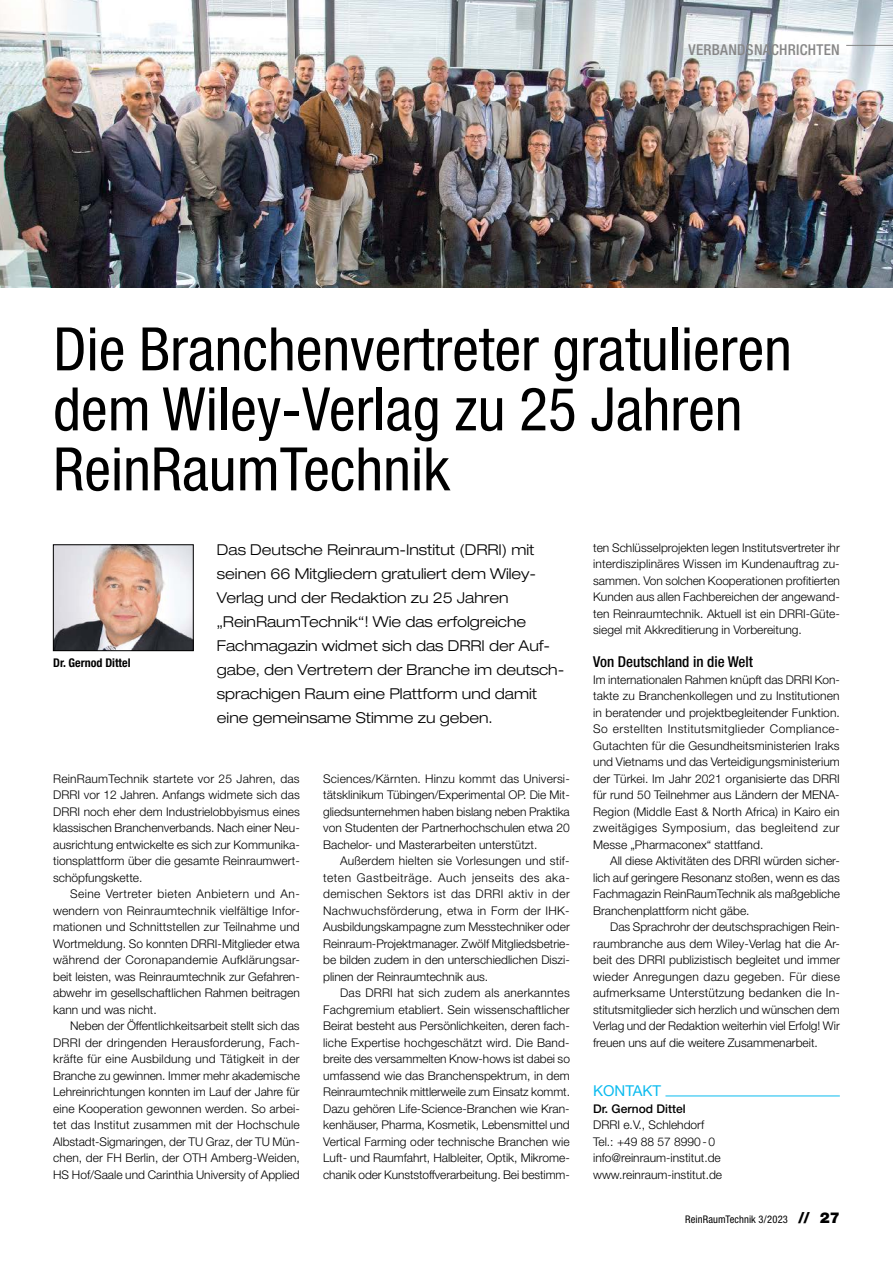
<style>
.page{position:relative;width:893px;height:1263px;background:#fff}
.page>*{position:absolute;margin:0;border:0;box-sizing:border-box;transform-origin:0 0}
.t1{font:condensed 60px/60px "Helvetica Neue LT Std";color:#000}
.t2{font:300 expanded 15px/24px "Helvetica Neue LT Std";color:#000}
.t3{font:500 condensed 15px "Helvetica Neue LT Std";color:#000}
.t4{font:500 condensed 15px "Helvetica Neue LT Std";letter-spacing:.02em;color:#878787}
.t5{font:15px "Helvetica Neue LT Std";color:#0bbbef}
.t6{font:300 12px/16.5px "Helvetica Neue LT Std";color:#000;text-align:justify}
.t7{font:500 12px "Helvetica Neue LT Std";color:#000}
.t8{font:700 condensed 12px "Helvetica Neue LT Std";color:#000}
.t9{font:condensed 10.5px "Helvetica Neue LT Std";letter-spacing:.01em;color:#000}
.s1{font-weight:900;font-stretch:normal;font-size:15px}
</style>
<div class="page">
<img style="left:0;top:0;width:893px;height:288px">
<hr style="left:665px;top:1095px;width:175px;height:1px;background:#0bbbef">
<img style="left:55px;top:547px;width:136px;height:102px">
<div style="left:53px;top:545px;width:140px;height:106px;border:1px solid #000"></div>
<hr style="left:846px;top:45px;width:47px;height:1px;background:#878787">
<p class="t4" style="left:689px;top:41px;width:153px">VERBANDSNACHRICHTEN</p>
<h1 class="t1" style="left:53px;top:319px;width:740px">Die Branchenvertreter gratulieren dem Wiley-Verlag zu 25 Jahren<br>ReinRaumTechnik</h1>
<p class="t8" style="left:53px;top:656px;width:79px">Dr. Gernod Dittel</p>
<p class="t2" style="left:217px;top:538px;width:349px">Das Deutsche Reinraum-Institut (DRRI) mit seinen 66 Mitgliedern gratuliert dem Wiley-Verlag und der Redaktion zu 25 Jahren „ReinRaumTechnik“! Wie das erfolgreiche Fachmagazin widmet sich das DRRI der Auf&shy;gabe, den Vertretern der Branche im deutsch&shy;sprachigen Raum eine Plattform und damit eine gemeinsame Stimme zu geben.</p>
<p class="t6" style="left:53px;top:770px;width:248px">ReinRaumTechnik startete vor 25 Jahren, das DRRI vor 12 Jahren. Anfangs widmete sich das DRRI noch eher dem Industrielobbyismus eines klassischen Branchenverbands. Nach einer Neu&shy;ausrichtung entwickelte es sich zur Kommunika&shy;tionsplattform über die gesamte Reinraumwert&shy;schöpfungskette.</p>
<p class="t6" style="left:53px;top:886px;width:248px;text-indent:17px">Seine Vertreter bieten Anbietern und An&shy;wendern von Reinraumtechnik vielfältige Infor&shy;mationen und Schnittstellen zur Teilnahme und Wortmeldung. So konnten DRRI-Mitglieder etwa während der Coronapandemie Aufklärungsar&shy;beit leisten, was Reinraumtechnik zur Gefahren&shy;abwehr im gesellschaftlichen Rahmen beitragen kann und was nicht.</p>
<p class="t6" style="left:53px;top:1018px;width:248px;text-indent:17px">Neben der Öffentlichkeitsarbeit stellt sich das DRRI der dringenden Herausforderung, Fach&shy;kräfte für eine Ausbildung und Tätigkeit in der Branche zu gewinnen. Immer mehr akademische Lehreinrichtungen konnten im Lauf der Jahre für eine Kooperation gewonnen werden. So arbei&shy;tet das Institut zusammen mit der Hochschule Albstadt-Sigmaringen, der TU Graz, der TU Mün&shy;chen, der FH Berlin, der OTH Amberg-Weiden, HS Hof/Saale und Carinthia University of Applied</p>
<p class="t6" style="left:323px;top:770px;width:248px">Sciences/Kärnten. Hinzu kommt das Universi&shy;tätsklinikum Tübingen/Experimental OP. Die Mit&shy;gliedsunternehmen haben bislang neben Praktika von Studenten der Partnerhochschulen etwa 20<br>Bachelor- und Masterarbeiten unterstützt.</p>
<p class="t6" style="left:323px;top:853px;width:248px;text-align:left;text-indent:17px">Außerdem hielten sie Vorlesungen und stif&shy;teten Gastbeiträge. Auch jenseits des aka&shy;demischen Sektors ist das DRRI aktiv in der Nachwuchsförderung, etwa in Form der IHK-Ausbildungskampagne zum Messtechniker oder Reinraum-Projektmanager. Zwölf Mitgliedsbetrie&shy;be bilden zudem in den unterschiedlichen Diszi&shy;plinen der Reinraumtechnik aus.</p>
<p class="t6" style="left:323px;top:985px;width:248px;text-indent:17px">Das DRRI hat sich zudem als anerkanntes Fachgremium etabliert. Sein wissenschaftlicher Beirat besteht aus Persönlichkeiten, deren fach&shy;liche Expertise hochgeschätzt wird. Die Band&shy;breite des versammelten Know-hows ist dabei so umfassend wie das Branchenspektrum, in dem Reinraumtechnik mittlerweile zum Einsatz kommt.<br>Dazu gehören Life-Science-Branchen wie Kran&shy;kenhäuser, Pharma, Kosmetik, Lebensmittel und Vertical Farming oder technische Branchen wie Luft- und Raumfahrt, Halbleiter, Optik, Mikrome&shy;chanik oder Kunststoffverarbeitung. Bei bestimm-</p>
<p class="t6" style="left:593px;top:539px;width:248px">ten Schlüsselprojekten legen Institutsvertreter ihr interdisziplinäres Wissen im Kundenauftrag zu&shy;sammen. Von solchen Kooperationen profitierten Kunden aus allen Fachbereichen der angewand&shy;ten Reinraumtechnik. Aktuell ist ein DRRI-Güte&shy;siegel mit Akkreditierung in Vorbereitung.</p>
<p class="t3" style="left:593px;top:653px;width:161px">VON DEUTSCHLAND IN DIE WELT</p>
<p class="t6" style="left:593px;top:671px;width:248px">Im internationalen Rahmen knüpft das DRRI Kon&shy;takte zu Branchenkollegen und zu Institutionen in beratender und projektbegleitender Funktion.<br>So erstellten Institutsmitglieder Compliance-Gutachten für die Gesundheitsministerien Iraks und Vietnams und das Verteidigungsministerium der Türkei. Im Jahr 2021 organisierte das DRRI für rund 50 Teilnehmer aus Ländern der MENA-Region (Middle East &amp; North Africa) in Kairo ein zweitägiges Symposium, das begleitend zur Messe „Pharmaconex“ stattfand.</p>
<p class="t6" style="left:593px;top:853px;width:248px;text-indent:17px">All diese Aktivitäten des DRRI würden sicher&shy;lich auf geringere Resonanz stoßen, wenn es das Fachmagazin ReinRaumTechnik als maßgebliche Branchenplattform nicht gäbe.</p>
<p class="t6" style="left:593px;top:919px;width:248px;text-align:left;text-indent:17px">Das Sprachrohr der deutschsprachigen Rein&shy;raumbranche aus dem Wiley-Verlag hat die Ar&shy;beit des DRRI publizistisch begleitet und immer wieder Anregungen dazu gegeben. Für diese aufmerksame Unterstützung bedanken die In&shy;stitutsmitglieder sich herzlich und wünschen dem Verlag und der Redaktion weiterhin viel Erfolg! Wir freuen uns auf die weitere Zusammenarbeit.</p>
<p class="t5" style="left:593px;top:1082px;width:69px">KONTAKT</p>
<p class="t7" style="left:593px;top:1101px;width:94px">Dr. Gernod Dittel</p>
<p class="t6" style="left:593px;top:1117px;width:130px;text-align:left">DRRI e.V., Schlehdorf<br>Tel.: +49 88 57 8990-0 info@reinraum-institut.de www.reinraum-institut.de</p>
<p class="t9" style="left:685px;top:1213px;width:156px">ReinRaumTechnik 3/2023 <span class="s1">// 27</span></p>
</div>
